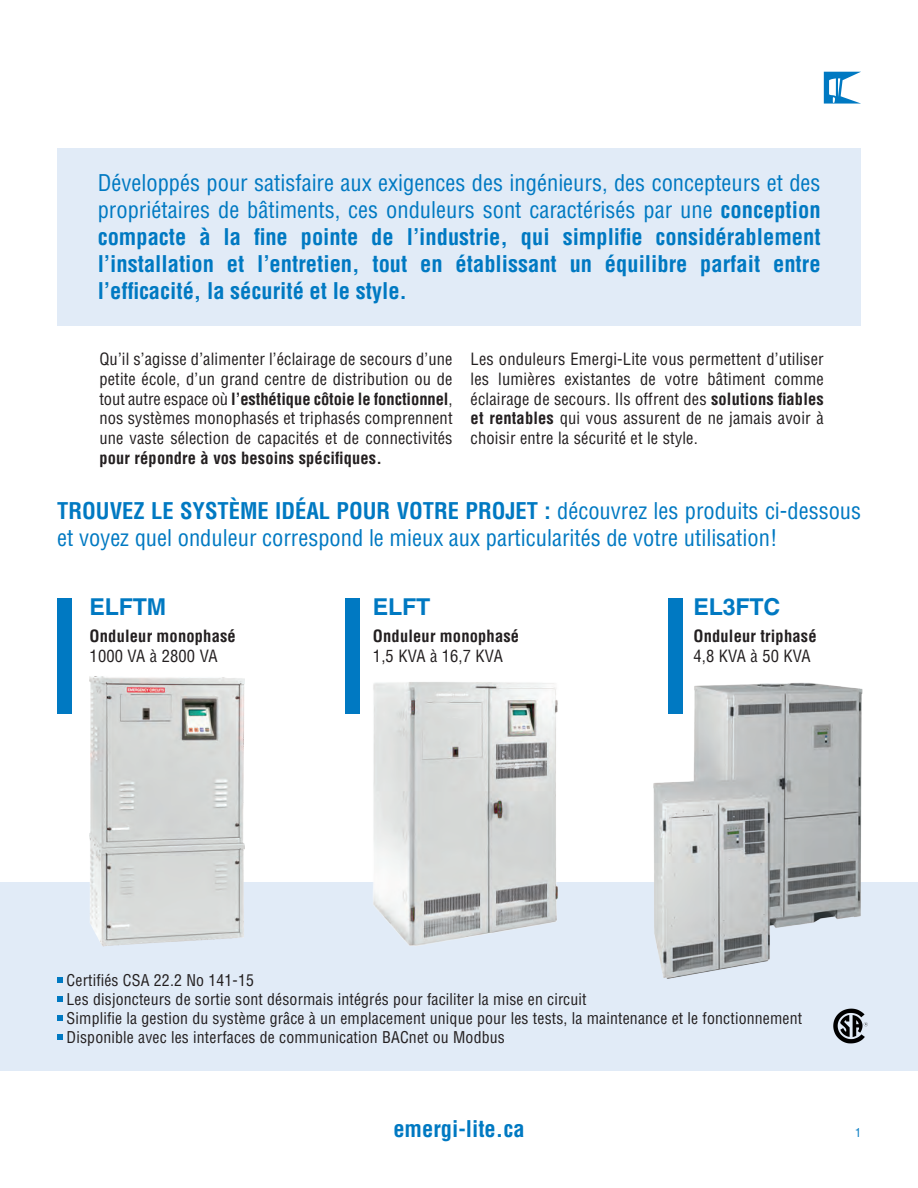
<style>
.page{position:relative;width:918px;height:1188px;background:#fff}
.page>*{position:absolute;margin:0;border:0;box-sizing:border-box;transform-origin:0 0}
.t1{font:700 23.25px "Helvetica LT Std";letter-spacing:-.01em;color:#0079c2}
.t2{font:700 condensed 22.5px/27px "Helvetica LT Std";color:#0079c2;text-align:justify}
.t3{font:condensed 22.5px/27px "Helvetica LT Std";color:#0079c2}
.t4{font:condensed 16.5px/19.8px "Helvetica LT Std";letter-spacing:.01em;color:#231f20;text-align:justify}
.t5{font:700 condensed 16.5px "Helvetica LT Std";letter-spacing:.01em;color:#231f20}
.t6{font:condensed 15.9px/19px "Helvetica LT Std";letter-spacing:.01em;color:#231f20}
.t7{font:condensed 12px "Helvetica LT Std";color:#0079c2}
.s1{font-weight:400}
.s2{font-weight:700}
</style>
<div class="page">
<div style="left:0;top:883px;width:918px;height:188px;background:#e1ebf7"></div>
<div style="left:57px;top:148px;width:804px;height:178px;background:#e1ebf7"></div>
<div style="left:57px;top:599px;width:14px;height:115px;background:#0079c2"></div>
<div style="left:346px;top:599px;width:14px;height:115px;background:#0079c2"></div>
<img style="left:368px;top:682px;width:194px;height:264px">
<img style="left:90px;top:676px;width:154px;height:271px">
<div style="left:669px;top:599px;width:14px;height:115px;background:#0079c2"></div>
<img style="left:644px;top:678px;width:224px;height:301px">
<svg style="left:57px;top:978px;width:5px;height:5px"></svg>
<svg style="left:57px;top:997px;width:5px;height:5px"></svg>
<svg style="left:57px;top:1016px;width:5px;height:5px"></svg>
<svg style="left:57px;top:1035px;width:5px;height:5px"></svg>
<svg style="left:824px;top:72px;width:37px;height:32px"></svg>
<img style="left:833px;top:1008px;width:35px;height:36px">
<p class="t2" style="left:98px;top:169px;width:724px"><span class="s1">Développés pour satisfaire aux exigences des ingénieurs, des concepteurs et des propriétaires de bâtiments, ces onduleurs sont caractérisés par une</span> conception compacte à la fine pointe de l’industrie, qui simplifie considérablement l’installation et l’entretien, tout en établissant un équilibre parfait entre l’efficacité, la sécurité et le style.</p>
<p class="t4" style="left:99px;top:349px;width:355px">Qu’il s’agisse d’alimenter l’éclairage de secours d’une petite école, d’un grand centre de distribution ou de tout autre espace où <span class="s2">l’esthétique côtoie le fonctionnel</span>, nos systèmes monophasés et triphasés comprennent une vaste sélection de capacités et de connectivités</p>
<p class="t5" style="left:99px;top:448px;width:284px">pour répondre à vos besoins spécifiques.</p>
<p class="t4" style="left:471px;top:349px;width:355px">Les onduleurs Emergi-Lite vous permettent d’utiliser les lumières existantes de votre bâtiment comme éclairage de secours. Ils offrent des <span class="s2">solutions fiables et rentables</span> qui vous assurent de ne jamais avoir à choisir entre la sécurité et le style.</p>
<h2 class="t3" style="left:57px;top:497px;width:805px"><span class="s2">TROUVEZ LE SYSTÈME IDÉAL POUR VOTRE PROJET :</span> découvrez les produits ci-dessous et voyez quel onduleur correspond le mieux aux particularités de votre utilisation!</h2>
<h1 class="t1" style="left:90px;top:593px;width:78px">ELFTM</h1>
<p class="t5" style="left:90px;top:626px;width:148px">Onduleur monophasé</p>
<p class="t4" style="left:90px;top:646px;width:129px">1000 VA à 2800 VA</p>
<h1 class="t1" style="left:373px;top:593px;width:59px">ELFT</h1>
<p class="t5" style="left:373px;top:626px;width:148px">Onduleur monophasé</p>
<p class="t4" style="left:373px;top:646px;width:131px">1,5 KVA à 16,7 KVA</p>
<h1 class="t1" style="left:693px;top:593px;width:88px">EL3FTC</h1>
<p class="t5" style="left:693px;top:626px;width:125px">Onduleur triphasé</p>
<p class="t4" style="left:693px;top:646px;width:119px">4,8 KVA à 50 KVA</p>
<p class="t6" style="left:67px;top:971px;width:737px">Certifiés CSA 22.2 No 141-15<br>Les disjoncteurs de sortie sont désormais intégrés pour faciliter la mise en circuit<br>Simplifie la gestion du système grâce à un emplacement unique pour les tests, la maintenance et le fonctionnement Disponible avec les interfaces de communication BACnet ou Modbus</p>
<h2 class="t2" style="left:393px;top:1115px;width:133px">emergi-lite.ca</h2>
<p class="t7" style="left:855px;top:1125px;width:7px">1</p>
</div>
